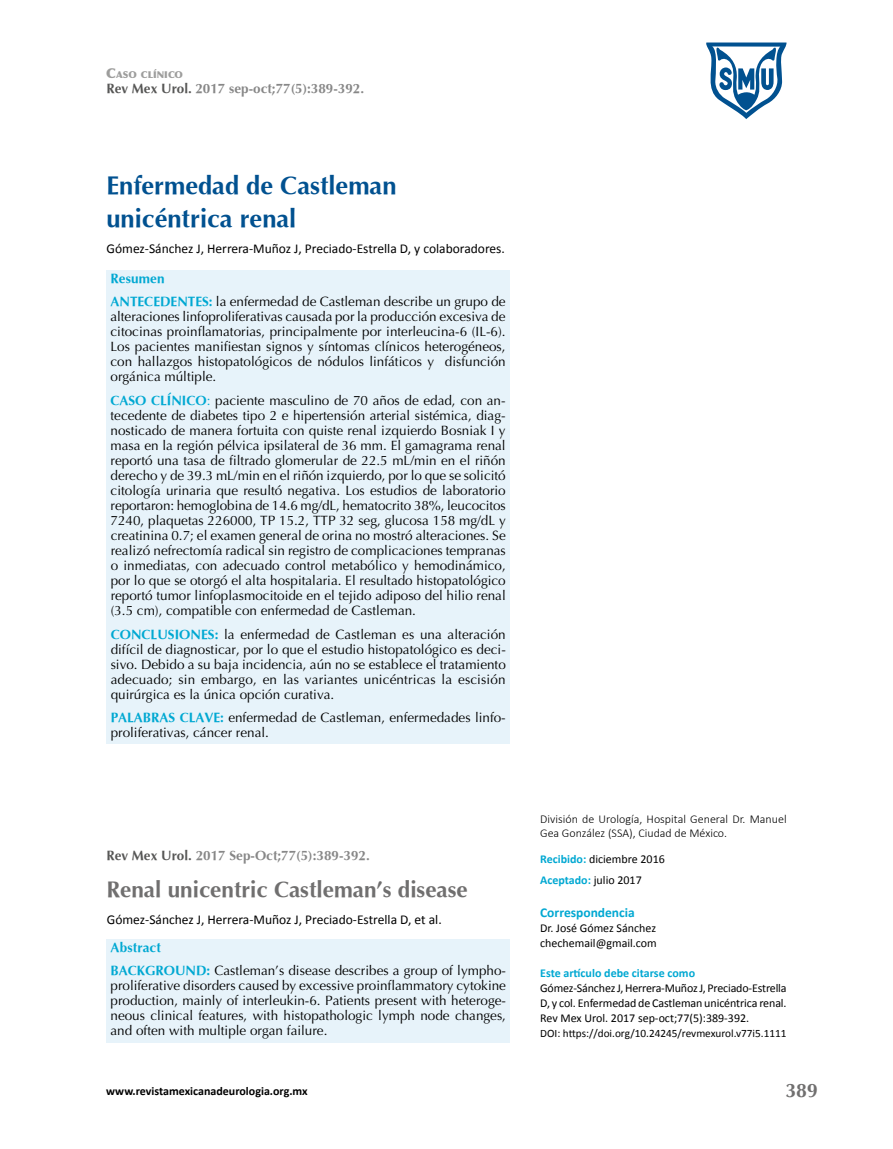
<style>
.page{position:relative;width:893px;height:1149px;background:#fff}
.page>*{position:absolute;margin:0;border:0;box-sizing:border-box;transform-origin:0 0}
.t1{font:700 25.5px/33px "Optima";color:#015190}
.t2{font:700 22.5px "Optima";color:#706f6f}
.t3{font:700 19.5px "Optima";color:#706f6f}
.t4{font:13.5px/15px "Optima";color:#000;text-align:justify}
.t5{font:13.5px "Calibri";color:#000}
.t6{font:700 13.5px "Optima";color:#878787}
.t7{font:700 13.5px "Calibri";color:#00a8d2}
.t8{font:12px/15px "Calibri";color:#000}
.t9{font:300 12px/13.5px "Calibri";letter-spacing:.005em;color:#000}
.t10{font:700 12px "Calibri";color:#000}
.t11{font:700 12px "Calibri";color:#00a8d2}
.t12{font:11.25px "Calibri";color:#000}
.t13{font:900 9.45px "Optima";color:#9d9d9c}
.s1{font-size:13.5px}
.s2{color:#575756}
.s3{font-weight:700;color:#00a8d2}
.s4{color:#00a8d2}
</style>
<div class="page">
<svg style="left:706px;top:42px;width:81px;height:77px"></svg>
<div style="left:106px;top:270px;width:404px;height:473px;background:#e7f3fa"></div>
<div style="left:106px;top:939px;width:404px;height:103px;background:#e7f3fa"></div>
<p class="t13" style="left:106px;top:69px;width:78px"><span class="s1">C</span>ASO CLÍNICO</p>
<p class="t6" style="left:106px;top:81px;width:259px"><span class="s2">Rev Mex Urol.</span> 2017 sep-oct;77(5):389-392.</p>
<h1 class="t1" style="left:106px;top:169px;width:292px">Enfermedad de Castleman unicéntrica renal</h1>
<p class="t5" style="left:107px;top:240px;width:400px">Gómez-Sánchez J, Herrera-Muñoz J, Preciado-Estrella D, y colaboradores.</p>
<p class="t4" style="left:111px;top:266px;width:397px;line-height:23.5px"><span class="s3">Resumen<br>ANTECEDENTES:</span> la enfermedad de Castleman describe un grupo de</p>
<p class="t4" style="left:111px;top:309px;width:397px">alteraciones linfoproliferativas causada por la producción excesiva de citocinas proinflamatorias, principalmente por interleucina-6 (IL-6).<br>Los pacientes manifiestan signos y síntomas clínicos heterogéneos, con hallazgos histopatológicos de nódulos linfáticos y disfunción orgánica múltiple.</p>
<p class="t4" style="left:111px;top:393px;width:397px"><span class="s3">CASO CLÍNICO</span><span class="s4">:</span> paciente masculino de 70 años de edad, con an&shy;tecedente de diabetes tipo 2 e hipertensión arterial sistémica, diag&shy;nosticado de manera fortuita con quiste renal izquierdo Bosniak I y masa en la región pélvica ipsilateral de 36 mm. El gamagrama renal reportó una tasa de filtrado glomerular de 22.5 mL/min en el riñón derecho y de 39.3 mL/min en el riñón izquierdo, por lo que se solicitó citología urinaria que resultó negativa. Los estudios de laboratorio reportaron: hemoglobina de 14.6 mg/dL, hematocrito 38%, leucocitos 7240, plaquetas 226000, TP 15.2, TTP 32 seg, glucosa 158 mg/dL y creatinina 0.7; el examen general de orina no mostró alteraciones. Se realizó nefrectomía radical sin registro de complicaciones tempranas o inmediatas, con adecuado control metabólico y hemodinámico, por lo que se otorgó el alta hospitalaria. El resultado histopatológico reportó tumor linfoplasmocitoide en el tejido adiposo del hilio renal (3.5 cm), compatible con enfermedad de Castleman.</p>
<p class="t4" style="left:111px;top:626px;width:397px"><span class="s3">CONCLUSIONES:</span> la enfermedad de Castleman es una alteración difícil de diagnosticar, por lo que el estudio histopatológico es deci&shy;sivo. Debido a su baja incidencia, aún no se establece el tratamiento adecuado; sin embargo, en las variantes unicéntricas la escisión quirúrgica es la única opción curativa.</p>
<p class="t4" style="left:111px;top:710px;width:397px"><span class="s3">PALABRAS CLAVE:</span> enfermedad de Castleman, enfermedades linfo&shy;proliferativas, cáncer renal.</p>
<p class="t6" style="left:106px;top:846px;width:265px"><span class="s2">Rev Mex Urol.</span> 2017 Sep-Oct;77(5):389-392.</p>
<h2 class="t2" style="left:106px;top:876px;width:363px">Renal unicentric Castleman’s disease</h2>
<p class="t5" style="left:107px;top:910px;width:336px">Gómez-Sánchez J, Herrera-Muñoz J, Preciado-Estrella D, et al.</p>
<p class="t4" style="left:111px;top:935px;width:397px;line-height:23.5px"><span class="s3">Abstract<br>BACKGROUND:</span> Castleman’s disease describes a group of lympho-</p>
<p class="t4" style="left:111px;top:978px;width:397px">proliferative disorders caused by excessive proinflammatory cytokine production, mainly of interleukin-6. Patients present with heteroge&shy;neous clinical features, with histopathologic lymph node changes, and often with multiple organ failure.</p>
<p class="t9" style="left:540px;top:812px;width:248px">División de Urología, Hospital General Dr. Manuel<br>Gea González (SSA), Ciudad de México.</p>
<p class="t8" style="left:540px;top:848px;width:126px;line-height:21px"><span class="s3">Recibido:</span> diciembre 2016<br><span class="s3">Aceptado:</span> julio 2017</p>
<p class="t7" style="left:540px;top:903px;width:96px">Correspondencia</p>
<p class="t8" style="left:540px;top:919px;width:118px">Dr. José Gómez Sánchez chechemail@gmail.com</p>
<p class="t11" style="left:540px;top:964px;width:156px">Este artículo debe citarse como</p>
<p class="t8" style="left:540px;top:979px;width:248px;text-align:justify">Gómez-Sánchez J, Herrera-Muñoz J, Preciado-Estrella D, y col. Enfermedad de Castleman unicéntrica renal.<br>Rev Mex Urol. 2017 sep-oct;77(5):389-392.</p>
<p class="t12" style="left:540px;top:1025px;width:248px">DOI: https://doi.org/10.24245/revmexurol.v77i5.1111</p>
<p class="t10" style="left:106px;top:1082px;width:203px">www.revistamexicanadeurologia.org.mx</p>
<h3 class="t3" style="left:785px;top:1079px;width:34px">389</h3>
</div>
